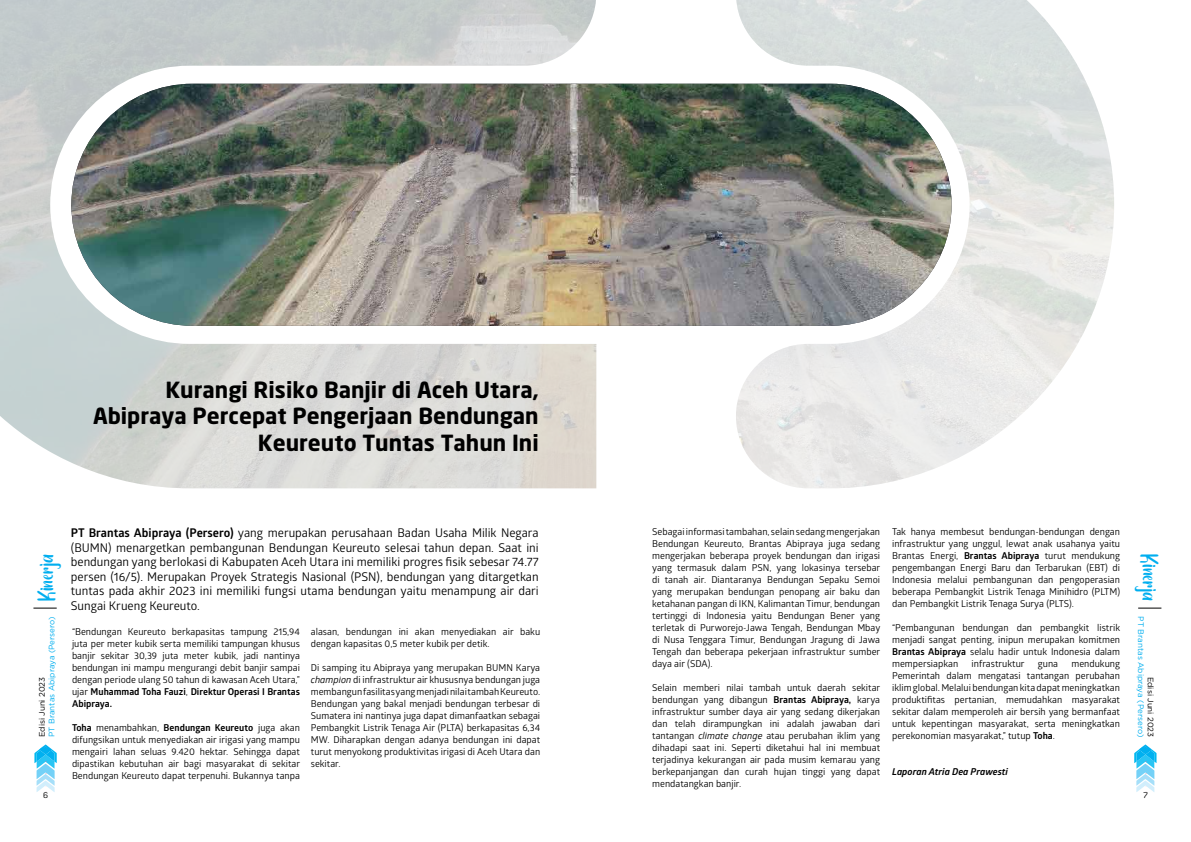
<style>
.page{position:relative;width:1191px;height:842px;background:#fff}
.page>*{position:absolute;margin:0;border:0;box-sizing:border-box;transform-origin:0 0}
.t1{font:700 22px/26.4px "Neo Sans";color:#000;text-align:right}
.t2{font:22px "Puisi Adinda";color:#00aeef}
.t3{font:12px/14.5px "Glober";color:#000;text-align:justify}
.t4{font:9.5px/12px "Glober";color:#000;text-align:justify}
.t5{font:italic 700 9.5px "Glober";color:#000}
.t6{font:8px "Gotham";color:#00aeef}
.t7{font:8px "Gotham";color:#000}
.t8{font:8px "Diavlo";color:#000}
.s1{font-weight:700}
.s2{font-style:italic}
</style>
<div class="page">
<svg style="left:1134px;top:744px;width:22px;height:48px"></svg>
<svg style="left:34px;top:744px;width:23px;height:48px"></svg>
<img style="left:0;top:0;width:596px;height:488px">
<img style="left:71px;top:84px;width:880px;height:242px;border-radius:121px">
<img style="left:736px;top:0;width:378px;height:488px">
<svg style="left:33px;top:608px;width:24px;height:1px"></svg>
<svg style="left:1138px;top:608px;width:23px;height:1px"></svg>
<h1 class="t1" style="left:93px;top:378px;width:447px">Kurangi Risiko Banjir di Aceh Utara,<br>Abipraya Percepat Pengerjaan Bendungan<br>Keureuto Tuntas Tahun Ini</h1>
<p class="t3" style="left:71px;top:525px;width:469px"><span class="s1">PT Brantas Abipraya (Persero)</span> yang merupakan perusahaan Badan Usaha Milik Negara (BUMN) menargetkan pembangunan Bendungan Keureuto selesai tahun depan. Saat ini bendungan yang berlokasi di Kabupaten Aceh Utara ini memiliki progres fisik sebesar 74.77 persen (16/5). Merupakan Proyek Strategis Nasional (PSN), bendungan yang ditargetkan tuntas pada akhir 2023 ini memiliki fungsi utama bendungan yaitu menampung air dari Sungai Krueng Keureuto.</p>
<p class="t4" style="left:311px;top:625px;width:231px">alasan, bendungan ini akan menyediakan air baku dengan kapasitas 0,5 meter kubik per detik.</p>
<p class="t4" style="left:311px;top:661px;width:231px">Di samping itu Abipraya yang merupakan BUMN Karya <span class="s2">champion</span> di infrastruktur air khususnya bendungan juga membangun fasilitas yang menjadi nilai tambah Keureuto.<br>Bendungan yang bakal menjadi bendungan terbesar di Sumatera ini nantinya juga dapat dimanfaatkan sebagai Pembangkit Listrik Tenaga Air (PLTA) berkapasitas 6,34<br>MW. Diharapkan dengan adanya bendungan ini dapat turut menyokong produktivitas irigasi di Aceh Utara dan sekitar.</p>
<p class="t4" style="left:892px;top:525px;width:229px">Tak hanya membesut bendungan-bendungan dengan infrastruktur yang unggul, lewat anak usahanya yaitu Brantas Energi, <span class="s1">Brantas Abipraya</span> turut mendukung pengembangan Energi Baru dan Terbarukan (EBT) di Indonesia melalui pembangunan dan pengoperasian beberapa Pembangkit Listrik Tenaga Minihidro (PLTM) dan Pembangkit Listrik Tenaga Surya (PLTS).</p>
<p class="t4" style="left:892px;top:621px;width:229px">“Pembangunan bendungan dan pembangkit listrik menjadi sangat penting, inipun merupakan komitmen <span class="s1">Brantas Abipraya</span> selalu hadir untuk Indonesia dalam mempersiapkan</p>
<p class="t4" style="left:652px;top:525px;width:230px">Sebagai informasi tambahan, selain sedang mengerjakan Bendungan Keureuto, Brantas Abipraya juga sedang mengerjakan beberapa proyek bendungan dan irigasi yang termasuk dalam PSN, yang lokasinya tersebar di tanah air. Diantaranya Bendungan Sepaku Semoi yang merupakan bendungan penopang air baku dan ketahanan pangan di IKN, Kalimantan Timur, bendungan tertinggi di Indonesia yaitu Bendungan Bener yang terletak di Purworejo-Jawa Tengah, Bendungan Mbay di Nusa Tenggara Timur, Bendungan Jragung di Jawa Tengah dan beberapa pekerjaan infrastruktur sumber daya air (SDA).</p>
<p class="t4" style="left:652px;top:681px;width:230px">Selain memberi nilai tambah untuk daerah sekitar bendungan yang dibangun <span class="s1">Brantas Abipraya,</span> karya infrastruktur sumber daya air yang sedang dikerjakan dan telah dirampungkan ini adalah jawaban dari tantangan <span class="s2">climate change</span> atau perubahan iklim yang dihadapi saat ini. Seperti diketahui hal ini membuat terjadinya kekurangan air pada musim kemarau yang berkepanjangan dan curah hujan tinggi yang dapat mendatangkan banjir.</p>
<h1 class="t2" style="left:34px;top:601px;width:48px;rotate:-90deg">Kinerja</h1>
<h1 class="t2" style="left:1161px;top:554px;width:48px;rotate:90deg">Kinerja</h1>
<p class="t6" style="left:46px;top:737px;width:122px;rotate:-90deg">PT Brantas Abipraya (Persero)</p>
<p class="t6" style="left:1146px;top:616px;width:122px;rotate:90deg">PT Brantas Abipraya (Persero)</p>
<p class="t4" style="left:72px;top:625px;width:229px">“Bendungan Keureuto berkapasitas tampung 215,94 juta per meter kubik serta memiliki tampungan khusus banjir sekitar 30,39 juta meter kubik, jadi nantinya bendungan ini mampu mengurangi debit banjir sampai dengan periode ulang 50 tahun di kawasan Aceh Utara,” ujar <span class="s1">Muhammad Toha Fauzi</span>, <span class="s1">Direktur Operasi I Brantas Abipraya.</span></p>
<p class="t4" style="left:72px;top:721px;width:230px"><span class="s1">Toha</span> menambahkan, <span class="s1">Bendungan Keureuto</span> juga akan difungsikan untuk menyediakan air irigasi yang mampu mengairi lahan seluas 9.420 hektar. Sehingga dapat dipastikan kebutuhan air bagi masyarakat di sekitar Bendungan Keureuto dapat terpenuhi. Bukannya tanpa</p>
<p class="t4" style="left:892px;top:657px;width:229px;text-indent:179px">mendukung Pemerintah dalam mengatasi tantangan perubahan iklim global. Melalui bendungan kita dapat meningkatkan produktifitas pertanian, memudahkan masyarakat sekitar dalam memperoleh air bersih yang bermanfaat untuk kepentingan masyarakat, serta meningkatkan perekonomian masyarakat,” tutup <span class="s1">Toha</span>.</p>
<p class="t5" style="left:892px;top:765px;width:117px">Laporan Atria Dea Prawesti</p>
<p class="t4" style="left:971px;top:657px;width:55px">infrastruktur</p>
<p class="t4" style="left:1037px;top:657px;width:22px">guna</p>
<p class="t7" style="left:37px;top:737px;width:62px;rotate:-90deg">Edisi Juni 2023</p>
<p class="t7" style="left:1155px;top:677px;width:62px;rotate:90deg">Edisi Juni 2023</p>
<p class="t8" style="left:43px;top:790px;width:7px">6</p>
<p class="t8" style="left:1143px;top:790px;width:6px">7</p>
</div>
